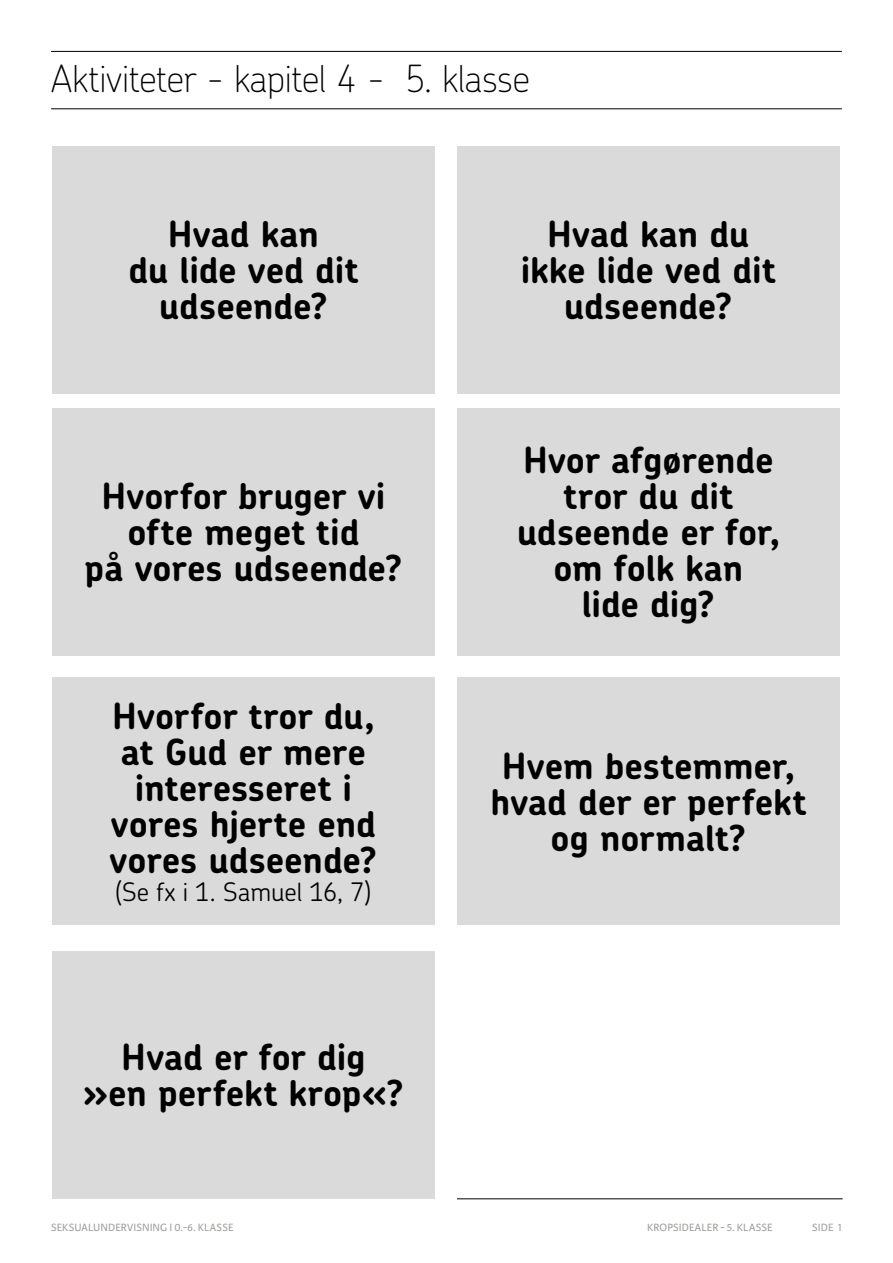
<style>
.page{position:relative;width:893px;height:1263px;background:#fff}
.page>*{position:absolute;margin:0;border:0;box-sizing:border-box;transform-origin:0 0}
.t1{font:100 37.5px "Chevin Pro";letter-spacing:-.01em;color:#000}
.t2{font:700 36px/36px "Chevin Pro";letter-spacing:-.005em;color:#000;text-align:center}
.t3{font:300 25.5px "Chevin Pro";letter-spacing:-.005em;color:#000}
.t4{font:11.25px "Karmina Sans";letter-spacing:.01em;color:#9d9d9c}
</style>
<div class="page">
<hr style="left:51px;top:1198px;width:791px;height:1px;background:#000">
<div style="left:43px;top:962px;width:414px;height:248px;background:#fff"></div>
<div style="left:457px;top:408px;width:383px;height:247px;background:#dadada"></div>
<div style="left:52px;top:146px;width:383px;height:247px;background:#dadada"></div>
<div style="left:457px;top:146px;width:383px;height:247px;background:#dadada"></div>
<div style="left:52px;top:678px;width:383px;height:247px;background:#dadada"></div>
<div style="left:52px;top:951px;width:383px;height:247px;background:#dadada"></div>
<div style="left:52px;top:408px;width:383px;height:247px;background:#dadada"></div>
<div style="left:457px;top:678px;width:383px;height:247px;background:#dadada"></div>
<hr style="left:51px;top:51px;width:791px;height:1px;background:#000">
<hr style="left:51px;top:108px;width:791px;height:1px;background:#000">
<p class="t1" style="left:51px;top:53px;width:481px">Aktiviteter - kapitel 4 - 5. klasse</p>
<p class="t2" style="left:128px;top:216px;width:232px">Hvad kan<br>du lide ved dit udseende?</p>
<p class="t2" style="left:521px;top:216px;width:256px">Hvad kan du ikke lide ved dit udseende?</p>
<p class="t2" style="left:84px;top:478px;width:319px">Hvorfor bruger vi ofte meget tid<br>på vores udseende?</p>
<p class="t2" style="left:110px;top:697px;width:269px">Hvorfor tror du, at Gud er mere interesseret i vores hjerte end vores udseende?</p>
<p class="t3" style="left:116px;top:875px;width:257px">(Se fx i 1. Samuel 16, 7)</p>
<p class="t2" style="left:83px;top:1039px;width:322px">Hvad er for dig<br>»en perfekt krop«?</p>
<p class="t2" style="left:517px;top:442px;width:265px">Hvor afgørende tror du dit udseende er for, om folk kan<br>lide dig?</p>
<p class="t2" style="left:490px;top:748px;width:317px">Hvem bestemmer, hvad der er perfekt og normalt?</p>
<p class="t4" style="left:51px;top:1221px;width:184px">SEKSUALUNDERVISNING I 0.-6. KLASSE</p>
<p class="t4" style="left:647px;top:1221px;width:33px">KROPSIDEALER</p>
<p class="t4" style="left:721px;top:1221px;width:24px">- 5. KLASSE</p>
<p class="t4" style="left:812px;top:1221px;width:31px">SIDE 1</p>
</div>
